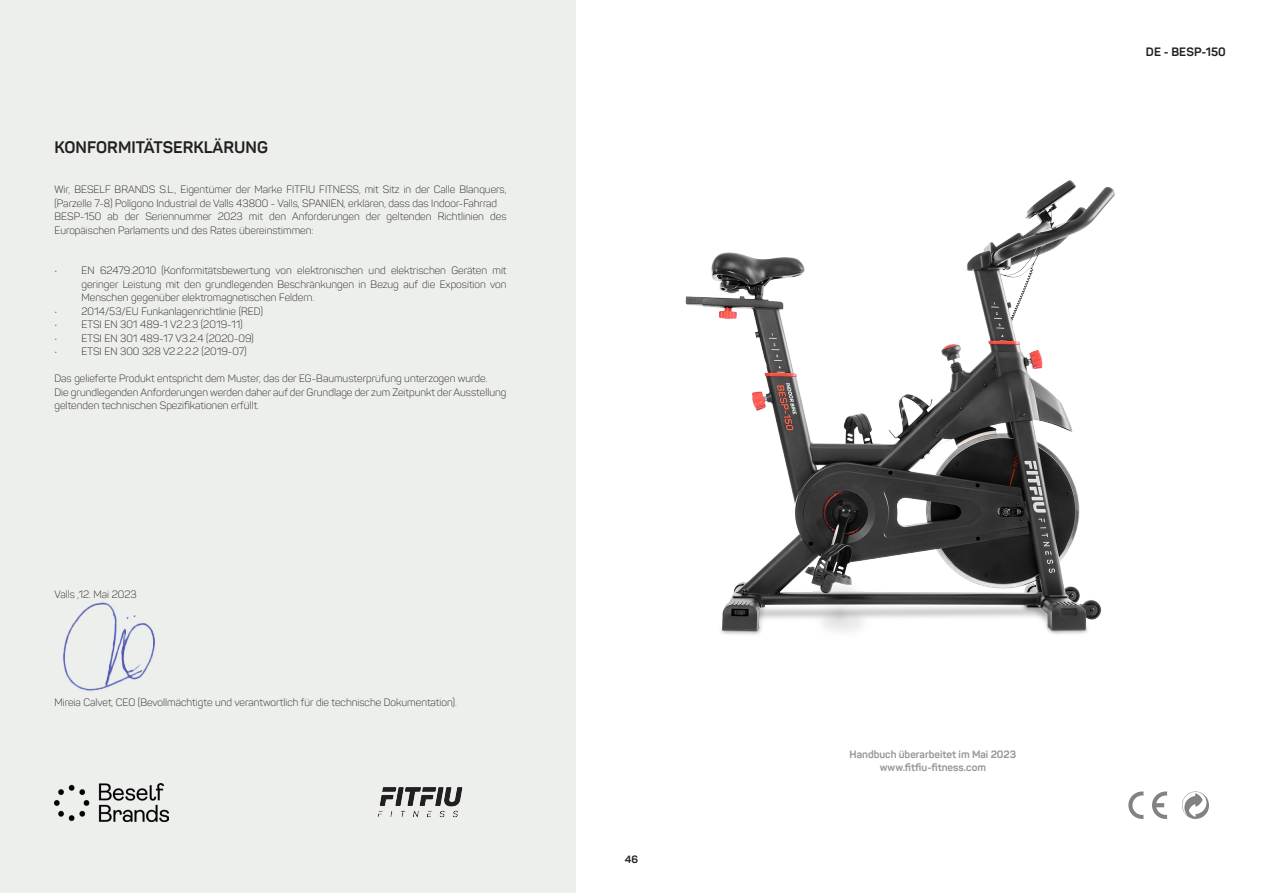
<style>
.page{position:relative;width:1263px;height:893px;background:#fff}
.page>*{position:absolute;margin:0;border:0;box-sizing:border-box;transform-origin:0 0}
.NEGRITA_PORTADA{font:700 16.5px "Panton";color:#231f20}
.t1{font:700 12px "Panton";letter-spacing:.01em;color:#241f21}
.Interior{font:300 10.5px/13.5px "Panton";color:#231f20}
.Interior-2{font:700 10.5px "Panton";color:#939598}
.t2{font:700 10.5px "Panton";color:#231f20}
</style>
<div class="page">
<img style="left:685px;top:180px;width:430px;height:455px">
<div style="left:0;top:0;width:576px;height:893px;background:#edefed"></div>
<img style="left:63px;top:602px;width:92px;height:89px">
<svg style="left:1128px;top:791px;width:15px;height:28px"></svg>
<svg style="left:1152px;top:791px;width:15px;height:28px"></svg>
<svg style="left:1182px;top:791px;width:27px;height:28px"></svg>
<img style="left:377px;top:787px;width:86px;height:31px">
<img style="left:55px;top:784px;width:113px;height:37px">
<p class="NEGRITA_PORTADA" style="left:55px;top:137px;width:215px">KONFORMITÄTSERKLÄRUNG</p>
<p class="Interior" style="left:55px;top:183px;width:453px">Wir, BESELF BRANDS S.L., Eigentümer der Marke FITFIU FITNESS, mit Sitz in der Calle Blanquers, (Parzelle 7-8) Polígono Industrial de Valls 43800 - Valls, SPANIEN, erklären, dass das Indoor-Fahrrad</p>
<p class="Interior" style="left:55px;top:210px;width:453px">BESP-150 ab der Seriennummer 2023 mit den Anforderungen der geltenden Richtlinien des<br>Europäischen Parlaments und des Rates übereinstimmen:</p>
<p class="Interior" style="left:82px;top:264px;width:427px;text-align:justify;text-indent:-27px">• EN 62479:2010 (Konformitätsbewertung von elektronischen und elektrischen Geräten mit geringer Leistung mit den grundlegenden Beschränkungen in Bezug auf die Exposition von Menschen gegenüber elektromagnetischen Feldern.</p>
<p class="Interior" style="left:55px;top:304px;width:210px">• 2014/53/EU Funkanlagenrichtlinie (RED)</p>
<p class="Interior" style="left:55px;top:318px;width:190px">• ETSI EN 301 489-1 V2.2.3 (2019-11)</p>
<p class="Interior" style="left:55px;top:331px;width:201px">• ETSI EN 301 489-17 V3.2.4 (2020-09)</p>
<p class="Interior" style="left:55px;top:345px;width:194px">• ETSI EN 300 328 V2.2.2.2 (2019-07)</p>
<p class="Interior" style="left:55px;top:372px;width:434px">Das gelieferte Produkt entspricht dem Muster, das der EG-Baumusterprüfung unterzogen wurde.</p>
<p class="Interior" style="left:55px;top:385px;width:453px">Die grundlegenden Anforderungen werden daher auf der Grundlage der zum Zeitpunkt der Ausstellung geltenden technischen Spezifikationen erfüllt.</p>
<p class="Interior" style="left:55px;top:588px;width:84px">Valls ,12. Mai 2023</p>
<p class="Interior" style="left:55px;top:696px;width:404px">Mireia Calvet, CEO (Bevollmächtigte und verantwortlich für die technische Dokumentation).</p>
<p class="t2" style="left:625px;top:853px;width:15px">46</p>
<p class="t1" style="left:1146px;top:44px;width:81px">DE - BESP-150</p>
<p class="Interior-2" style="left:850px;top:747px;width:168px">Handbuch überarbeitet im Mai 2023</p>
<p class="Interior-2" style="left:880px;top:761px;width:108px">www.fitfiu-fitness.com</p>
</div>
